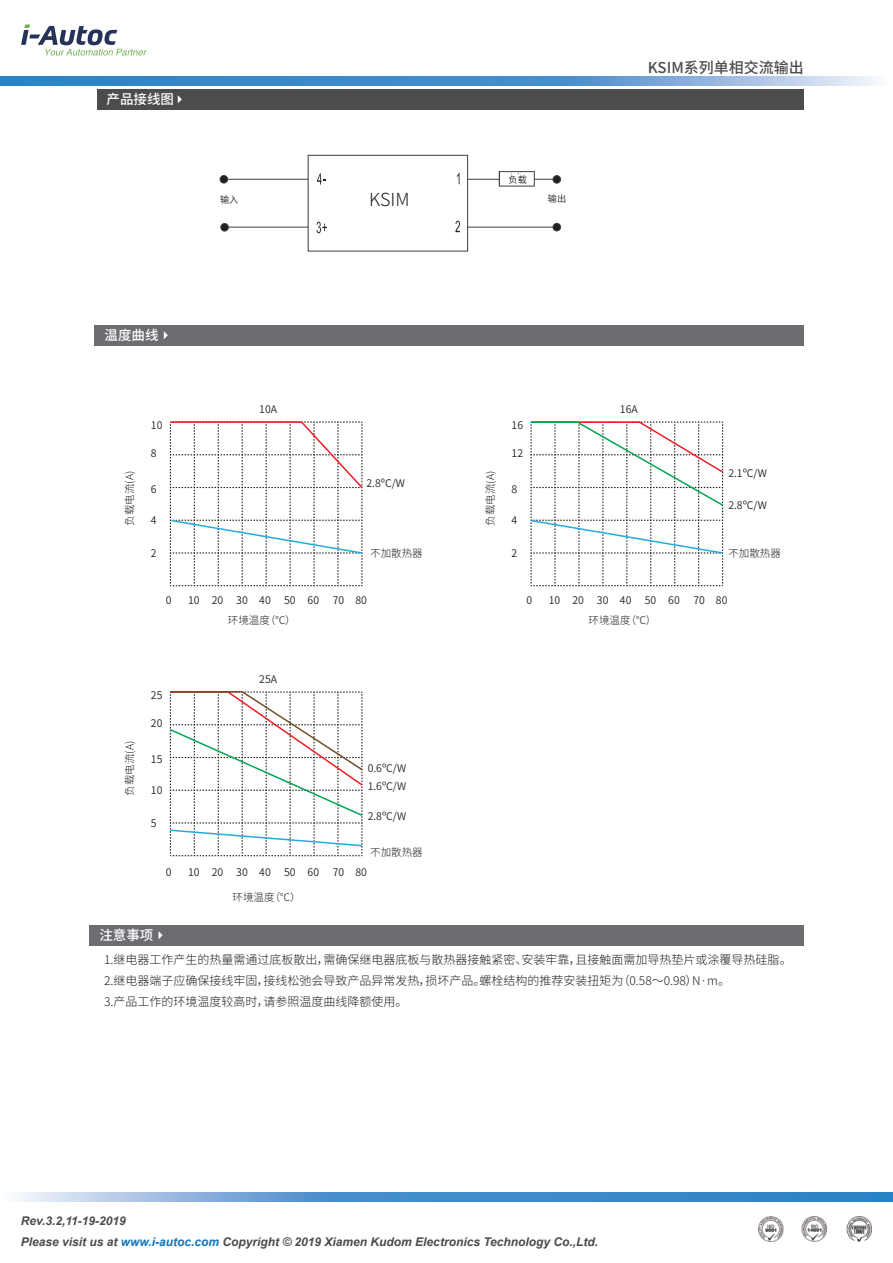
<style>
.page{position:relative;width:893px;height:1263px;background:#fff}
.page>*{position:absolute;margin:0;border:0;box-sizing:border-box;transform-origin:0 0}
.t1{font:300 18px "Source Han Sans CN";color:#231f20}
.t2{font:500 15px "Source Han Sans CN";color:#4b4c4d}
.t3{font:500 13.5px "Source Han Sans CN";color:#fff}
.t4{font:300 12px/21px "Source Han Sans CN";color:#231f20}
.t5{font:italic 700 12px/21px "Arial";color:#4b4c4d}
.t6{font:10.5px "Source Han Sans CN";color:#231f20}
.t7{font:300 10.5px "Source Han Sans CN";color:#231f20}
.t8{font:9.15px "Source Han Sans CN";color:#231f20}
.s1{color:#1074bc}
</style>
<div class="page">
<svg style="left:21px;top:24px;width:126px;height:32px"></svg>
<img style="left:759px;top:1216px;width:113px;height:26px">
<div style="left:97px;top:89px;width:707px;height:20px;background:#4b4c4d"></div>
<svg style="left:178px;top:95px;width:4px;height:8px"></svg>
<div style="left:89px;top:925px;width:715px;height:20px;background:#6c6d70"></div>
<svg style="left:158px;top:931px;width:5px;height:8px"></svg>
<div style="left:94px;top:325px;width:710px;height:20px;background:#6c6d70"></div>
<svg style="left:164px;top:331px;width:4px;height:8px"></svg>
<div style="left:308px;top:155px;width:160px;height:96px;border:1px solid #3e3e3f"></div>
<svg style="left:457px;top:173px;width:2px;height:11px"></svg>
<svg style="left:455px;top:221px;width:5px;height:11px"></svg>
<svg style="left:316px;top:222px;width:11px;height:11px"></svg>
<svg style="left:317px;top:173px;width:9px;height:12px"></svg>
<div style="left:499px;top:171px;width:35px;height:15px;border:1px solid #3e3e3f"></div>
<svg style="left:534px;top:179px;width:19px;height:1px"></svg>
<hr style="left:468px;top:179px;width:31px;height:1px;background:#3e3e3f">
<hr style="left:468px;top:227px;width:86px;height:1px;background:#3e3e3f">
<hr style="left:222px;top:227px;width:86px;height:1px;background:#3e3e3f">
<hr style="left:222px;top:179px;width:86px;height:1px;background:#3e3e3f">
<svg style="left:170px;top:421px;width:193px;height:165px"></svg>
<svg style="left:530px;top:421px;width:194px;height:165px"></svg>
<div style="left:220px;top:176px;width:8px;height:7px;background:#231f20;border-radius:50%"></div>
<div style="left:220px;top:175px;width:8px;height:8px;border:1px solid #3e3e3f;border-radius:50%"></div>
<div style="left:221px;top:224px;width:7px;height:7px;background:#231f20;border-radius:50%"></div>
<div style="left:221px;top:223px;width:8px;height:8px;border:1px solid #3e3e3f;border-radius:50%"></div>
<div style="left:553px;top:223px;width:8px;height:8px;background:#231f20;border-radius:50%"></div>
<div style="left:553px;top:223px;width:8px;height:8px;border:1px solid #3e3e3f;border-radius:50%"></div>
<div style="left:553px;top:176px;width:8px;height:7px;background:#231f20;border-radius:50%"></div>
<div style="left:553px;top:175px;width:8px;height:8px;border:1px solid #3e3e3f;border-radius:50%"></div>
<svg style="left:18px;top:1192px;width:875px;height:9px;background:#5c9ad1"></svg>
<svg style="left:0;top:77px;width:876px;height:8px;background:#5c9ad1"></svg>
<svg style="left:169px;top:691px;width:194px;height:165px"></svg>
<p class="t3" style="left:107px;top:91px;width:69px">产品接线图</p>
<p class="t8" style="left:509px;top:175px;width:20px">负载</p>
<p class="t8" style="left:220px;top:195px;width:20px">输入</p>
<h1 class="t1" style="left:369px;top:189px;width:42px">KSIM</h1>
<p class="t8" style="left:548px;top:194px;width:20px">输出</p>
<p class="t2" style="left:648px;top:59px;width:157px">KSIM系列单相交流输出</p>
<p class="t3" style="left:105px;top:327px;width:55px">温度曲线</p>
<p class="t6" style="left:259px;top:403px;width:19px">10A</p>
<p class="t6" style="left:620px;top:403px;width:19px">16A</p>
<p class="t6" style="left:151px;top:419px;width:13px">10</p>
<p class="t6" style="left:512px;top:419px;width:13px">16</p>
<p class="t6" style="left:151px;top:447px;width:7px">8</p>
<p class="t6" style="left:512px;top:447px;width:13px">12</p>
<p class="t7" style="left:124px;top:526px;width:56px;rotate:-90deg">负载电流(A)</p>
<p class="t6" style="left:151px;top:483px;width:7px">6</p>
<p class="t6" style="left:151px;top:514px;width:7px">4</p>
<p class="t6" style="left:366px;top:477px;width:40px">2.8ºC/W</p>
<p class="t7" style="left:484px;top:526px;width:56px;rotate:-90deg">负载电流(A)</p>
<p class="t6" style="left:512px;top:483px;width:7px">8</p>
<p class="t6" style="left:512px;top:514px;width:7px">4</p>
<p class="t6" style="left:728px;top:467px;width:40px">2.1ºC/W</p>
<p class="t6" style="left:728px;top:499px;width:40px">2.8ºC/W</p>
<p class="t6" style="left:151px;top:547px;width:7px">2</p>
<p class="t7" style="left:370px;top:547px;width:54px">不加散热器</p>
<p class="t7" style="left:728px;top:547px;width:54px">不加散热器</p>
<p class="t6" style="left:512px;top:547px;width:7px">2</p>
<p class="t6" style="left:166px;top:594px;width:7px">0</p>
<p class="t6" style="left:188px;top:594px;width:84px">10 20 30 40</p>
<p class="t6" style="left:284px;top:594px;width:37px">50 60</p>
<p class="t6" style="left:333px;top:594px;width:36px">70 80</p>
<p class="t7" style="left:228px;top:614px;width:69px">环境温度（℃）</p>
<p class="t7" style="left:124px;top:796px;width:56px;rotate:-90deg">负载电流(A)</p>
<p class="t6" style="left:151px;top:689px;width:13px">25</p>
<p class="t6" style="left:151px;top:717px;width:13px">20</p>
<p class="t6" style="left:151px;top:753px;width:13px">15</p>
<p class="t6" style="left:151px;top:784px;width:13px">10</p>
<p class="t6" style="left:151px;top:817px;width:7px">5</p>
<p class="t6" style="left:259px;top:673px;width:19px">25A</p>
<p class="t6" style="left:368px;top:763px;width:40px">0.6ºC/W</p>
<p class="t6" style="left:368px;top:810px;width:40px">2.8ºC/W</p>
<p class="t6" style="left:368px;top:780px;width:40px">1.6ºC/W</p>
<p class="t7" style="left:370px;top:846px;width:54px">不加散热器</p>
<p class="t6" style="left:166px;top:866px;width:7px">0</p>
<p class="t6" style="left:188px;top:866px;width:84px">10 20 30 40</p>
<p class="t6" style="left:284px;top:866px;width:37px">50 60</p>
<p class="t6" style="left:333px;top:866px;width:36px">70 80</p>
<p class="t7" style="left:233px;top:891px;width:69px">环境温度（℃）</p>
<p class="t3" style="left:99px;top:927px;width:55px">注意事项</p>
<p class="t6" style="left:526px;top:594px;width:7px">0</p>
<p class="t6" style="left:549px;top:594px;width:84px">10 20 30 40</p>
<p class="t6" style="left:645px;top:594px;width:37px">50 60</p>
<p class="t6" style="left:693px;top:594px;width:36px">70 80</p>
<p class="t7" style="left:589px;top:614px;width:69px">环境温度（℃）</p>
<p class="t4" style="left:104px;top:949px;width:689px">1.继电器工作产生的热量需通过底板散出，需确保继电器底板与散热器接触紧密、安装牢靠，且接触面需加导热垫片或涂覆导热硅脂。<br>2.继电器端子应确保接线牢固，接线松弛会导致产品异常发热，损坏产品。螺栓结构的推荐安装扭矩为（0.58～0.98）N·m。<br>3.产品工作的环境温度较高时，请参照温度曲线降额使用。</p>
<p class="t5" style="left:21px;top:1210px;width:579px">Rev.3.2,11-19-2019<br>Please visit us at <span class="s1">www.i-autoc.com</span> Copyright © 2019 Xiamen Kudom Electronics Technology Co.,Ltd.</p>
</div>
